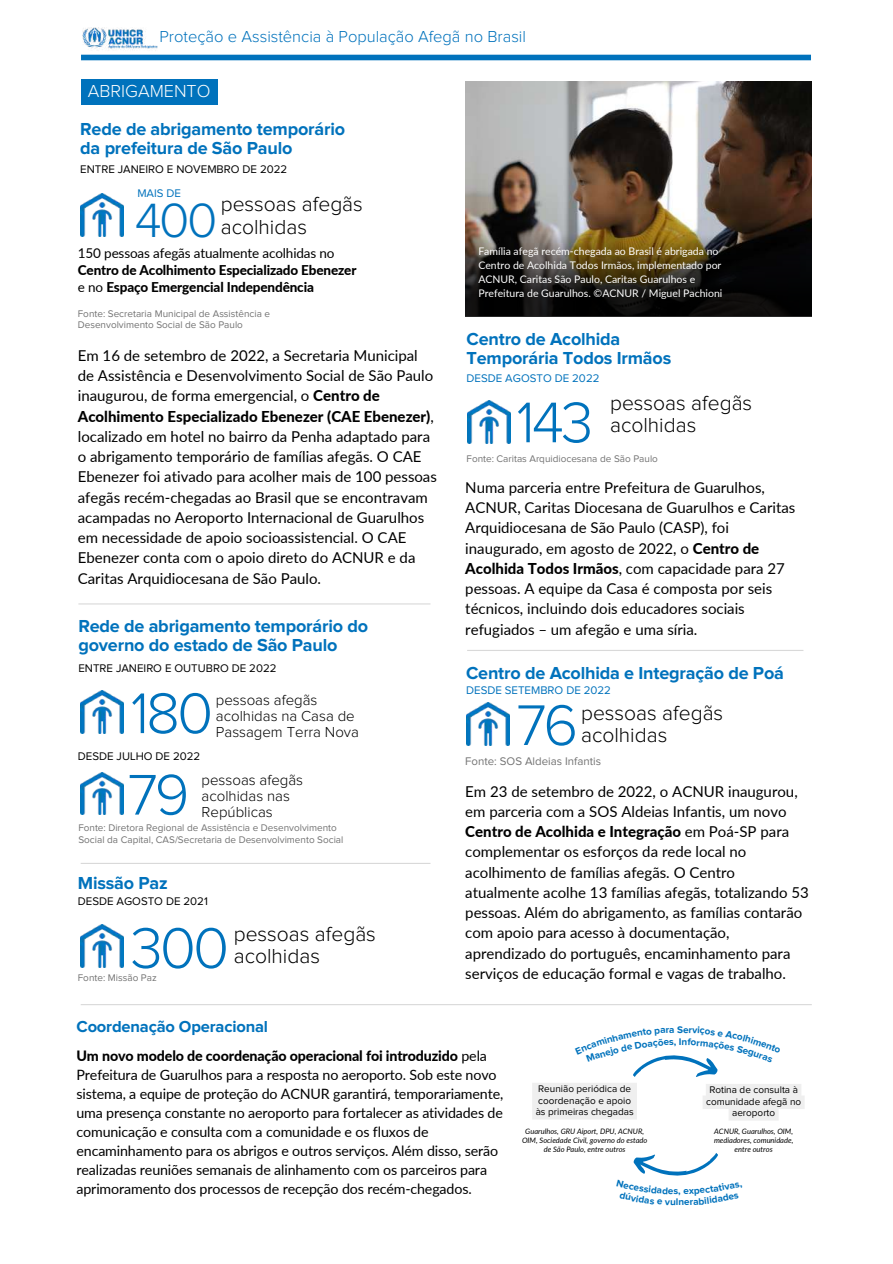
<style>
.page{position:relative;width:893px;height:1264px;background:#fff}
.page>*{position:absolute;margin:0;border:0;box-sizing:border-box;transform-origin:0 0}
.t1{font:300 59.4px "Proxima Nova";letter-spacing:-.05em;color:#0072bc}
.t2{font:300 49.8px "Proxima Nova";color:#0072bc}
.t3{font:300 21px/22.4px "Proxima Nova";color:#000}
.t4{font:700 18px/19px "Proxima Nova";letter-spacing:-.01em;color:#0072bc}
.t5{font:300 18px "Proxima Nova";color:#fefefe}
.t6{font:300 16.5px "Proxima Nova";color:#0072bc}
.t7{font:700 16.5px "Proxima Nova";letter-spacing:-.01em;color:#0072bc}
.t8{font:15px/20.2px "Lato";color:#000}
.t9{font:300 15px/15.8px "Proxima Nova";color:#000}
.t10{font:14.25px/19px "Lato";letter-spacing:-.01em;color:#000}
.t11{font:800 13.5px/16.8px "Lato";letter-spacing:-.01em;color:#000}
.t12{font:13.5px "Lato";letter-spacing:-.01em;color:#000}
.t13{font:11.4px "Proxima Nova";color:#000}
.t14{font:11.4px "Proxima Nova";color:#0072bc}
.t15{font:11.4px "Proxima Nova";color:#737373}
.t16{font:10.5px/14px "Lato";color:#fff}
.t17{font:9.9px/11.6px "Proxima Nova";color:#737373}
.t18{font:9.9px/11.6px "Proxima Nova";color:#000}
.t19{font:700 9.9px "Proxima Nova";color:#0072bc}
.t20{font:italic 7.5px/8.7px "Lato";color:#000;text-align:center}
.s1{font-weight:400}
.s2{font-weight:800}
</style>
<div class="page">
<img style="left:80px;top:193px;width:43px;height:43px">
<img style="left:80px;top:924px;width:43px;height:43px">
<img style="left:468px;top:401px;width:42px;height:42px">
<img style="left:80px;top:690px;width:43px;height:43px">
<hr style="left:81px;top:862px;width:349px;height:2px;background:#d9d9d9">
<hr style="left:81px;top:1004px;width:730px;height:1px;background:#d9d9d9">
<img style="left:465px;top:82px;width:346px;height:40px">
<img style="left:465px;top:122px;width:346px;height:195px">
<img style="left:80px;top:772px;width:43px;height:42px">
<img style="left:466px;top:703px;width:43px;height:42px">
<hr style="left:78px;top:603px;width:352px;height:1px;background:#d9d9d9">
<hr style="left:467px;top:650px;width:336px;height:1px;background:#d9d9d9">
<img style="left:82px;top:27px;width:76px;height:23px">
<div style="left:81px;top:55px;width:730px;height:5px;background:#0072bc"></div>
<div style="left:81px;top:80px;width:136px;height:25px;background:#0072bc"></div>
<svg style="left:532px;top:1055px;width:272px;height:65px"></svg>
<svg style="left:633px;top:1153px;width:85px;height:23px"></svg>
<p class="t6" style="left:159px;top:29px;width:368px">Proteção e Assistência à População Afegã no Brasil</p>
<p class="t5" style="left:88px;top:83px;width:124px">ABRIGAMENTO</p>
<p class="t4" style="left:80px;top:120px;width:266px">Rede de abrigamento temporário da prefeitura de São Paulo</p>
<p class="t13" style="left:80px;top:164px;width:208px">ENTRE JANEIRO E NOVEMBRO DE 2022</p>
<p class="t14" style="left:137px;top:188px;width:45px">MAIS DE</p>
<h3 class="t3" style="left:221px;top:194px;width:144px">pessoas afegãs acolhidas</h3>
<h2 class="t2" style="left:135px;top:197px;width:84px">400</h2>
<p class="t12" style="left:78px;top:245px;width:258px">150 pessoas afegãs atualmente acolhidas no</p>
<p class="t11" style="left:78px;top:262px;width:280px">Centro de Acolhimento Especializado Ebenezer <span class="s1">e no</span> Espaço Emergencial Independência</p>
<p class="t17" style="left:78px;top:308px;width:194px">Fonte: Secretaria Municipal de Assistência e<br>Desenvolvimento Social de São Paulo</p>
<p class="t8" style="left:78px;top:345px;width:360px">Em 16 de setembro de 2022, a Secretaria Municipal de Assistência e Desenvolvimento Social de São Paulo inaugurou, de forma emergencial, o <span class="s2">Centro de Acolhimento Especializado Ebenezer (CAE Ebenezer)</span>, localizado em hotel no bairro da Penha adaptado para o abrigamento temporário de famílias afegãs. O CAE Ebenezer foi ativado para acolher mais de 100 pessoas afegãs recém-chegadas ao Brasil que se encontravam acampadas no Aeroporto Internacional de Guarulhos em necessidade de apoio socioassistencial. O CAE Ebenezer conta com o apoio direto do ACNUR e da Caritas Arquidiocesana de São Paulo.</p>
<p class="t4" style="left:78px;top:616px;width:291px">Rede de abrigamento temporário do governo do estado de São Paulo</p>
<p class="t13" style="left:78px;top:663px;width:200px">ENTRE JANEIRO E OUTUBRO DE 2022</p>
<h1 class="t1" style="left:131px;top:686px;width:84px">180</h1>
<p class="t9" style="left:216px;top:692px;width:144px">pessoas afegãs acolhidas na Casa de<br>Passagem Terra Nova</p>
<p class="t13" style="left:78px;top:751px;width:124px">DESDE JULHO DE 2022</p>
<h1 class="t1" style="left:128px;top:767px;width:63px">79</h1>
<p class="t9" style="left:202px;top:773px;width:103px">pessoas afegãs acolhidas nas<br>Repúblicas</p>
<p class="t17" style="left:78px;top:822px;width:266px">Fonte: Diretora Regional de Assistência e Desenvolvimento<br>Social da Capital, CAS/Secretaria de Desenvolvimento Social</p>
<p class="t4" style="left:78px;top:874px;width:91px">Missão Paz</p>
<p class="t13" style="left:78px;top:895px;width:131px">DESDE AGOSTO DE 2021</p>
<h1 class="t1" style="left:130px;top:920px;width:100px">300</h1>
<p class="t17" style="left:78px;top:972px;width:80px">Fonte: Missão Paz</p>
<h3 class="t3" style="left:234px;top:923px;width:144px">pessoas afegãs acolhidas</h3>
<p class="t16" style="left:478px;top:244px;width:245px">Família afegã recém-chegada ao Brasil é abrigada no Centro de Acolhida Todos Irmãos, implementado por ACNUR, Caritas São Paulo, Caritas Guarulhos e Prefeitura de Guarulhos. ©ACNUR / Miguel Pachioni</p>
<p class="t4" style="left:466px;top:330px;width:206px">Centro de Acolhida<br>Temporária Todos Irmãos</p>
<p class="t14" style="left:466px;top:372px;width:134px">DESDE AGOSTO DE 2022</p>
<h1 class="t1" style="left:516px;top:395px;width:78px">143</h1>
<h3 class="t3" style="left:610px;top:392px;width:144px">pessoas afegãs acolhidas</h3>
<p class="t17" style="left:466px;top:453px;width:193px">Fonte: Caritas Arquidiocesana de São Paulo</p>
<p class="t8" style="left:465px;top:477px;width:331px">Numa parceria entre Prefeitura de Guarulhos, ACNUR, Caritas Diocesana de Guarulhos e Caritas Arquidiocesana de São Paulo (CASP), foi inaugurado, em agosto de 2022, o <span class="s2">Centro de Acolhida Todos Irmãos</span>, com capacidade para 27 pessoas. A equipe da Casa é composta por seis técnicos, incluindo dois educadores sociais refugiados – um afegão e uma síria.</p>
<p class="t4" style="left:466px;top:664px;width:319px">Centro de Acolhida e Integração de Poá</p>
<p class="t14" style="left:466px;top:685px;width:146px">DESDE SETEMBRO DE 2022</p>
<h1 class="t1" style="left:516px;top:698px;width:63px">76</h1>
<h3 class="t3" style="left:581px;top:702px;width:144px">pessoas afegãs acolhidas</h3>
<p class="t15" style="left:465px;top:756px;width:137px">Fonte: SOS Aldeias Infantis</p>
<p class="t8" style="left:465px;top:780px;width:345px">Em 23 de setembro de 2022, o ACNUR inaugurou, em parceria com a SOS Aldeias Infantis, um novo <span class="s2">Centro de Acolhida e Integração</span> em Poá-SP para complementar os esforços da rede local no acolhimento de famílias afegãs. O Centro atualmente acolhe 13 famílias afegãs, totalizando 53 pessoas. Além do abrigamento, as famílias contarão com apoio para acesso à documentação, aprendizado do português, encaminhamento para serviços de educação formal e vagas de trabalho.</p>
<p class="t7" style="left:76px;top:1018px;width:193px">Coordenação Operacional</p>
<p class="t10" style="left:76px;top:1045px;width:428px"><span class="s2">Um novo modelo de coordenação operacional foi introduzido</span> pela Prefeitura de Guarulhos para a resposta no aeroporto. Sob este novo sistema, a equipe de proteção do ACNUR garantirá, temporariamente, uma presença constante no aeroporto para fortalecer as atividades de comunicação e consulta com a comunidade e os fluxos de encaminhamento para os abrigos e outros serviços. Além disso, serão realizadas reuniões semanais de alinhamento com os parceiros para aprimoramento dos processos de recepção dos recém-chegados.</p>
<p class="t19" style="left:677px;top:1024px;width:7px">S</p>
<p class="t19" style="left:679px;top:1037px;width:4px">I</p>
<p class="t18" style="left:535px;top:1083px;width:99px">Reunião periódica de coordenação e apoio às primeiras chegadas</p>
<p class="t20" style="left:522px;top:1127px;width:127px">Guarulhos, GRU Aiport, DPU, ACNUR,<br>OIM, Sociedade Civil, governo do estado de São Paulo, entre outros</p>
<p class="t20" style="left:714px;top:1127px;width:81px">ACNUR, Guarulhos, OIM, mediadores, comunidade, entre outros</p>
<p class="t18" style="left:706px;top:1084px;width:97px;text-align:center">Rotina de consulta à comunidade afegã no aeroporto</p>
<p class="t19" style="left:678px;top:1186px;width:4px">,</p>
<p class="t19" style="left:675px;top:1197px;width:10px">ln</p>
</div>
